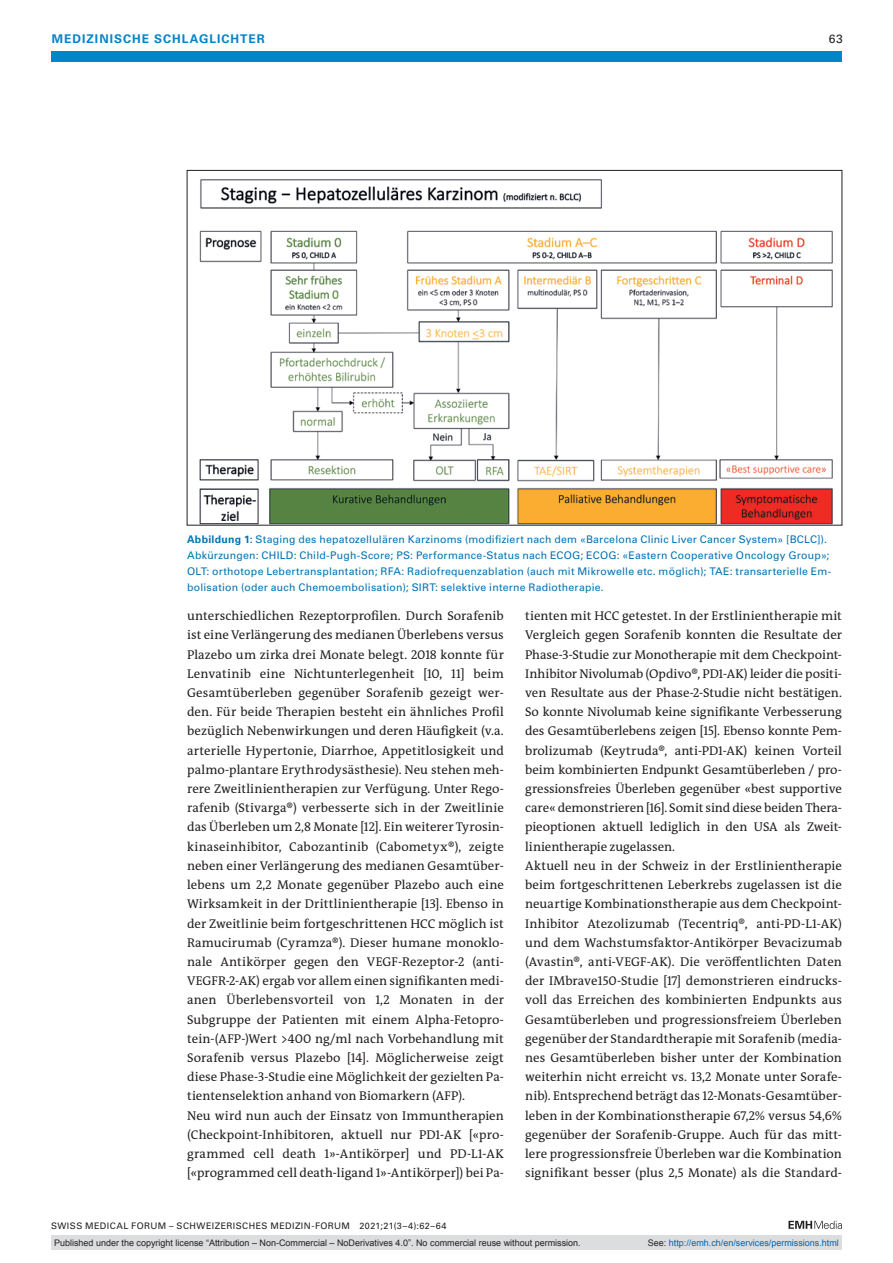
<style>
.page{position:relative;width:893px;height:1263px;background:#fff}
.page>*{position:absolute;margin:0;border:0;box-sizing:border-box;transform-origin:0 0}
.section-pn{font:12.75px/19.2px "The Antiqua B W5 Plain";letter-spacing:.005em;color:#231f20;text-align:justify}
.ressort{font:700 12px "Univers LT Std";color:#0084ca}
.ressort-2{font:12px "Univers LT Std";color:#231f20}
.fig-caption{font:10.5px/15.8px "Univers LT Std";letter-spacing:.02em;color:#0072b2}
.t1{font:9px "Arial";color:#231f20}
.fusszeile{font:9px "Univers LT Std";letter-spacing:.05em;color:#231f20}
.t2{font:9px "Arial";color:#0066b3}
.s1{font-weight:700}
.s2{color:#231f20}
</style>
<div class="page">
<div style="left:51px;top:51px;width:791px;height:11px;background:#0084ca"></div>
<svg style="left:788px;top:1221px;width:54px;height:8px"></svg>
<img style="left:199px;top:179px;width:634px;height:344px">
<div style="left:51px;top:1235px;width:791px;height:15px;background:#dcdddf"></div>
<p class="ressort" style="left:52px;top:31px;width:21px">MEDIZINISCHE</p>
<p class="ressort" style="left:154px;top:31px;width:19px">SCHLAGLICHTER</p>
<p class="ressort-2" style="left:829px;top:31px;width:16px">63</p>
<p class="fig-caption" style="left:187px;top:532px;width:646px"><span class="s1">ABBILDUNG 1:</span> Staging des hepatozellulären Karzinoms (modifiziert nach dem «Barcelona Clinic Liver Cancer System» [BCLC]).<br>Abkürzungen: CHILD: Child-Pugh-Score; PS: Performance-Status nach ECOG; ECOG: «Eastern Cooperative Oncology Group»; OLT: orthotope Lebertransplantation; RFA: Radiofrequenzablation (auch mit Mikrowelle etc. möglich); TAE: transarterielle Em&shy;bolisation (oder auch Chemoembolisation); SIRT: selektive interne Radiotherapie.</p>
<p class="section-pn" style="left:187px;top:606px;width:318px">unterschiedlichen Rezeptorprofilen. Durch Sorafenib ist eine Verlängerung des medianen Überlebens versus Plazebo um zirka drei Monate belegt. 2018 konnte für Lenvatinib eine Nichtunterlegenheit [10, 11] beim Gesamtüberleben gegenüber Sorafenib gezeigt wer&shy;den. Für beide Therapien besteht ein ähnliches Profil bezüglich Nebenwirkungen und deren Häufigkeit (v.a. arterielle Hypertonie, Diarrhoe, Appetitlosigkeit und palmo-plantare Erythrodysästhesie). Neu stehen meh&shy;rere Zweitlinientherapien zur Verfügung. Unter Rego&shy;rafenib (Stivarga®) verbesserte sich in der Zweitlinie das Überleben um 2,8 Monate [12]. Ein weiterer Tyrosin&shy;kinaseinhibitor, Cabozantinib (Cabometyx®), zeigte neben einer Verlängerung des medianen Gesamtüber&shy;lebens um 2,2 Monate gegenüber Plazebo auch eine Wirksamkeit in der Drittlinientherapie [13]. Ebenso in der Zweitlinie beim fortgeschrittenen HCC möglich ist Ramucirumab (Cyramza®). Dieser humane monoklo&shy;nale Antikörper gegen den VEGF-Rezeptor-2 (anti-VEGFR-2-AK) ergab vor allem einen signifikanten medi&shy;anen Überlebensvorteil von 1,2 Monaten in der Subgruppe der Patienten mit einem Alpha-Fetopro&shy;tein-(AFP-)Wert &gt;400 ng/ml nach Vorbehandlung mit Sorafenib versus Plazebo [14]. Möglicherweise zeigt diese Phase-3-Studie eine Möglichkeit der gezielten Pa&shy;tientenselektion anhand von Biomarkern (AFP).</p>
<p class="section-pn" style="left:187px;top:1106px;width:318px">Neu wird nun auch der Einsatz von Immuntherapien (Checkpoint-Inhibitoren, aktuell nur PD1-AK [«pro&shy;grammed cell death 1»-Antikörper] und PD-L1-AK [«programmed cell death-ligand 1»-Antikörper]) bei Pa-</p>
<p class="fusszeile" style="left:51px;top:1220px;width:397px">SWISS MEDICAL FORUM – SCHWEIZERISCHES MEDIZIN-FORUM 2021;21(3–4):62–64</p>
<p class="section-pn" style="left:525px;top:606px;width:318px">tienten mit HCC getestet. In der Erstlinientherapie mit Vergleich gegen Sorafenib konnten die Resultate der Phase-3-Studie zur Monotherapie mit dem Checkpoint-Inhibitor Nivolumab (Opdivo®, PD1-AK) leider die positi&shy;ven Resultate aus der Phase-2-Studie nicht bestätigen.<br>So konnte Nivolumab keine signifikante Verbesserung des Gesamtüberlebens zeigen [15]. Ebenso konnte Pem&shy;brolizumab (Keytruda®, anti-PD1-AK) keinen Vorteil beim kombinierten Endpunkt Gesamtüberleben / pro&shy;gressionsfreies Überleben gegenüber «best supportive care« demonstrieren [16]. Somit sind diese beiden Thera&shy;pieoptionen aktuell lediglich in den USA als Zweit&shy;linientherapie zugelassen.</p>
<p class="section-pn" style="left:525px;top:856px;width:318px">Aktuell neu in der Schweiz in der Erstlinientherapie beim fortgeschrittenen Leberkrebs zugelassen ist die neuartige Kombinationstherapie aus dem Checkpoint-Inhibitor Atezolizumab (Tecentriq®, anti-PD-L1-AK) und dem Wachstumsfaktor-Antikörper Bevacizumab (Avastin®, anti-VEGF-AK). Die veröffentlichten Daten der IMbrave150-Studie [17] demonstrieren eindrucks&shy;voll das Erreichen des kombinierten Endpunkts aus Gesamtüberleben und progressionsfreiem Überleben gegenüber der Standardtherapie mit Sorafenib (media&shy;nes Gesamtüberleben bisher unter der Kombination weiterhin nicht erreicht vs. 13,2 Monate unter Sorafe&shy;nib). Entsprechend beträgt das 12-Monats-Gesamtüber&shy;leben in der Kombinationstherapie 67,2% versus 54,6% gegenüber der Sorafenib-Gruppe. Auch für das mitt&shy;lere progressionsfreie Überleben war die Kombination signifikant besser (plus 2,5 Monate) als die Standard-</p>
<p class="t1" style="left:54px;top:1237px;width:528px">Published under the copyright license “Attribution – Non-Commercial – NoDerivatives 4.0”. No commercial reuse without permission.</p>
<p class="t2" style="left:648px;top:1237px;width:193px"><span class="s2">See:</span> http://emh.ch/en/services/permissions.html</p>
</div>
